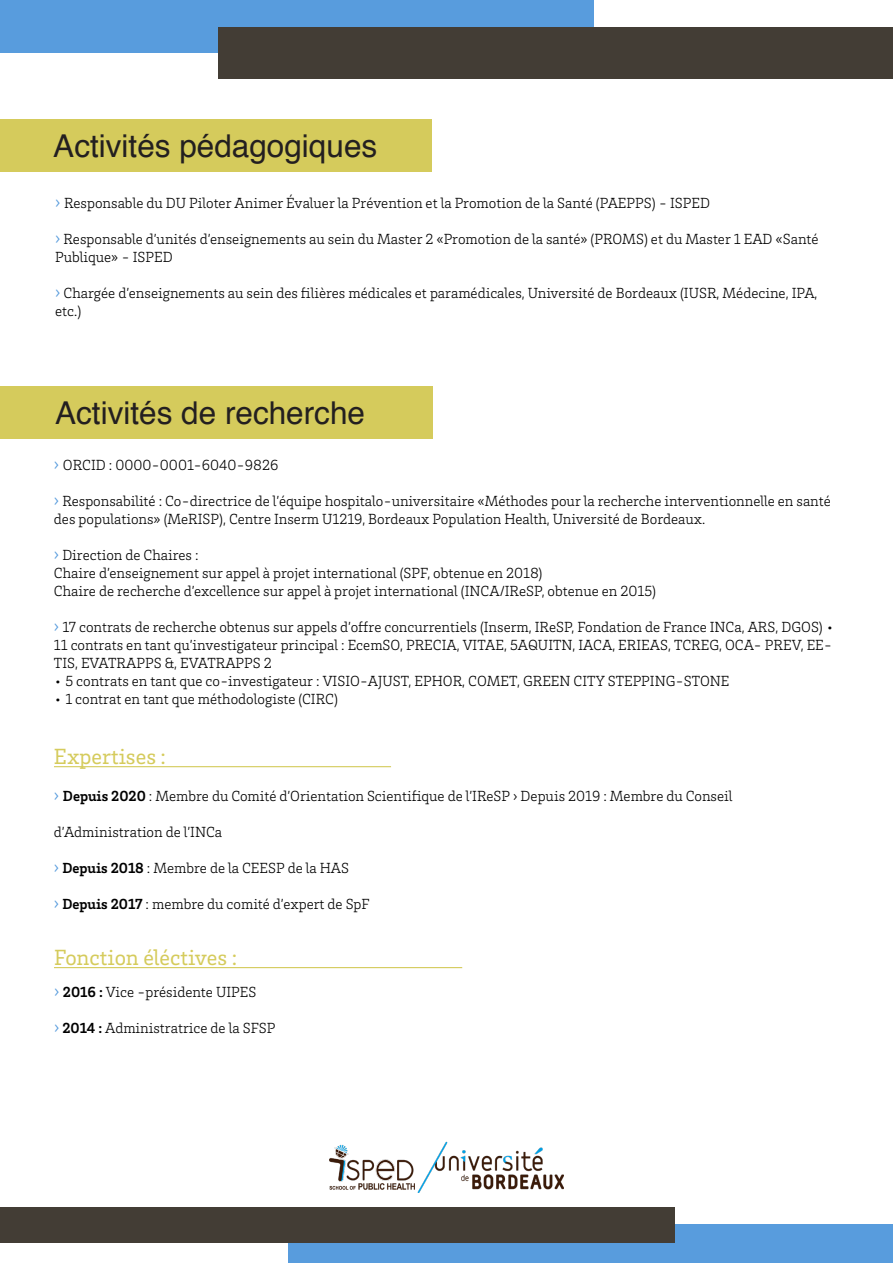
<style>
.page{position:relative;width:893px;height:1263px;background:#fff}
.page>*{position:absolute;margin:0;border:0;box-sizing:border-box;transform-origin:0 0}
.t1{font:31.5px "Helvetica";color:#231f20}
.t2{font:22.5px "Brix Slab";color:#d5cb5c}
.t3{font:300 15px/18px "Brix Slab";color:#000}
.s1{font-size:18px;color:#589cdd}
.s2{font-weight:700}
</style>
<div class="page">
<div style="left:0;top:0;width:593px;height:52px;background:#589cdd"></div>
<div style="left:218px;top:27px;width:675px;height:51px;background:#433d35"></div>
<div style="left:0;top:386px;width:432px;height:52px;background:#d5cb5c"></div>
<div style="left:289px;top:1224px;width:604px;height:39px;background:#589cdd"></div>
<div style="left:0;top:1207px;width:674px;height:36px;background:#433d35"></div>
<img style="left:329px;top:1141px;width:235px;height:51px">
<div style="left:0;top:119px;width:431px;height:53px;background:#d5cb5c"></div>
<hr style="left:54px;top:766px;width:337px;height:1px;background:#d5cb5c">
<hr style="left:54px;top:967px;width:408px;height:1px;background:#d5cb5c">
<p class="t1" style="left:53px;top:122px;width:325px">Activités pédagogiques</p>
<p class="t3" style="left:55px;top:194px;width:656px"><span class="s1">›</span> Responsable du DU Piloter Animer Évaluer la Prévention et la Promotion de la Santé (PAEPPS) - ISPED</p>
<p class="t3" style="left:55px;top:230px;width:765px"><span class="s1">›</span> Responsable d’unités d’enseignements au sein du Master 2 «Promotion de la santé» (PROMS) et du Master 1 EAD «Santé</p>
<p class="t3" style="left:55px;top:248px;width:119px">Publique» - ISPED</p>
<p class="t3" style="left:55px;top:284px;width:764px"><span class="s1">›</span> Chargée d’enseignements au sein des filières médicales et paramédicales, Université de Bordeaux (IUSR, Médecine, IPA, etc.)</p>
<p class="t1" style="left:55px;top:389px;width:311px">Activités de recherche</p>
<p class="t3" style="left:54px;top:456px;width:226px"><span class="s1">›</span> ORCID : 0000-0001-6040-9826</p>
<p class="t3" style="left:54px;top:492px;width:778px"><span class="s1">›</span> Responsabilité : Co-directrice de l’équipe hospitalo-universitaire «Méthodes pour la recherche interventionnelle en santé</p>
<p class="t3" style="left:54px;top:510px;width:653px">des populations» (MeRISP), Centre Inserm U1219, Bordeaux Population Health, Université de Bordeaux.</p>
<p class="t3" style="left:54px;top:546px;width:146px"><span class="s1">›</span> Direction de Chaires :</p>
<p class="t3" style="left:54px;top:564px;width:490px">Chaire d’enseignement sur appel à projet international (SPF, obtenue en 2018)</p>
<p class="t3" style="left:54px;top:582px;width:604px">Chaire de recherche d’excellence sur appel à projet international (INCA/IReSP, obtenue en 2015)</p>
<p class="t3" style="left:54px;top:618px;width:782px"><span class="s1">›</span> 17 contrats de recherche obtenus sur appels d’offre concurrentiels (Inserm, IReSP, Fondation de France INCa, ARS, DGOS) •<br>11 contrats en tant qu’investigateur principal : EcemSO, PRECIA, VITAE, 5AQUITN, IACA, ERIEAS, TCREG, OCA- PREV, EE-<br>TIS, EVATRAPPS &amp;, EVATRAPPS 2</p>
<p class="t3" style="left:54px;top:672px;width:677px">• 5 contrats en tant que co-investigateur : VISIO-AJUST, EPHOR, COMET, GREEN CITY STEPPING-STONE</p>
<p class="t3" style="left:54px;top:690px;width:285px">• 1 contrat en tant que méthodologiste (CIRC)</p>
<p class="t2" style="left:54px;top:742px;width:114px">Expertises :</p>
<p class="t3" style="left:54px;top:786px;width:680px"><span class="s1">›</span> <span class="s2">Depuis 2020</span> : Membre du Comité d’Orientation Scientifique de l’IReSP › Depuis 2019 : Membre du Conseil</p>
<p class="t3" style="left:54px;top:822px;width:170px">d’Administration de l’INCa</p>
<p class="t3" style="left:54px;top:858px;width:297px"><span class="s1">›</span> <span class="s2">Depuis 2018</span> : Membre de la CEESP de la HAS</p>
<p class="t3" style="left:54px;top:894px;width:317px"><span class="s1">›</span> <span class="s2">Depuis 2017</span> : membre du comité d’expert de SpF</p>
<p class="t2" style="left:54px;top:943px;width:185px">Fonction éléctives :</p>
<p class="t3" style="left:54px;top:982px;width:204px"><span class="s1">›</span> <span class="s2">2016 :</span> Vice -présidente UIPES</p>
<p class="t3" style="left:54px;top:1018px;width:223px"><span class="s1">›</span> <span class="s2">2014 :</span> Administratrice de la SFSP</p>
</div>
